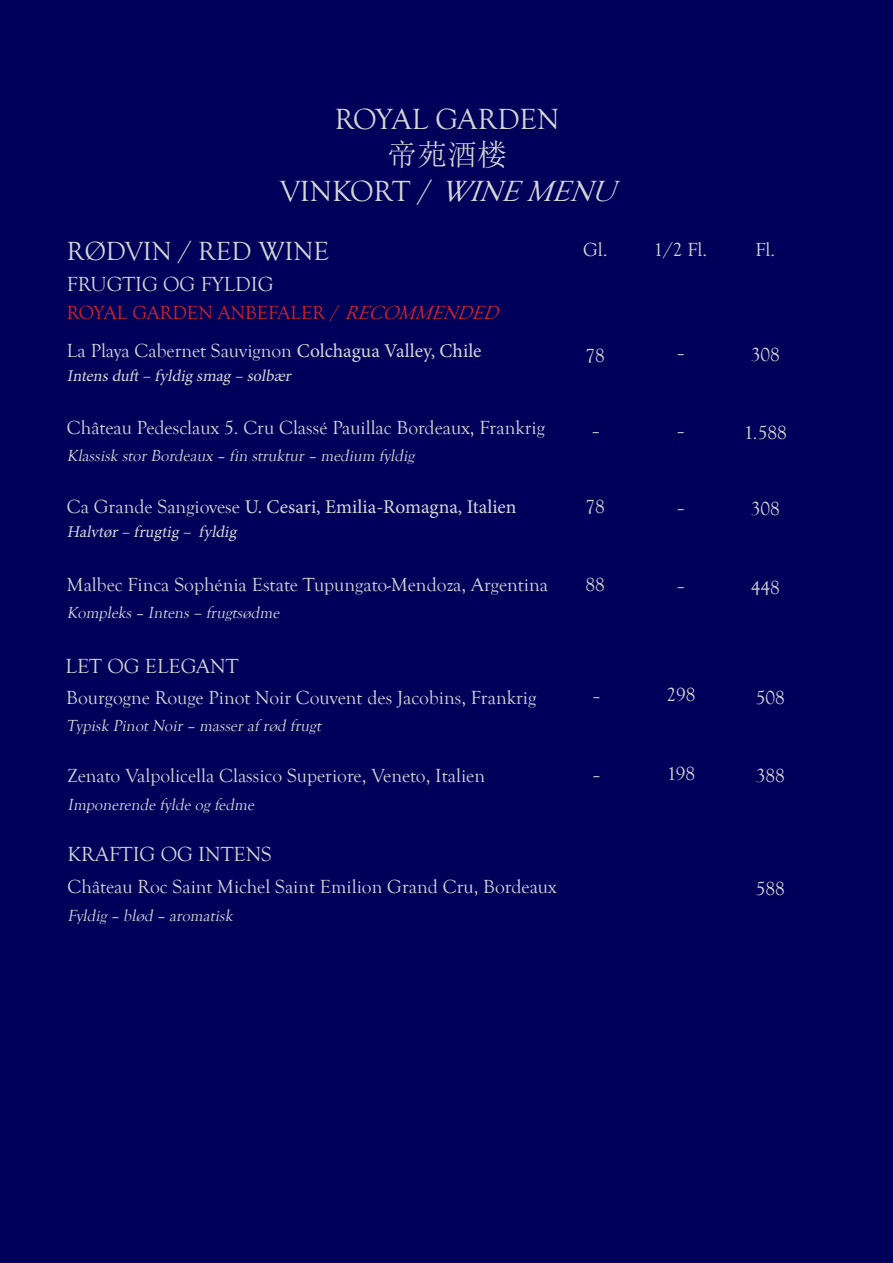
<style>
.page{position:relative;width:893px;height:1263px;background:#fff}
.page>*{position:absolute;margin:0;border:0;box-sizing:border-box;transform-origin:0 0}
.t1{font:30px "Goudy Old Style T";color:#d4d6d4}
.t2{font:30px "Sim Sun";color:#d4d6d4}
.t3{font:27px "Goudy Old Style T";color:#d4d6d4}
.t4{font:21px "Goudy Old Style T";color:#d4d6d4}
.t5{font:19.5px "Goudy Old Style T";color:#d4d6d4}
.t6{font:19.5px "Minion Pro";color:#d4d6d4}
.t7{font:19.5px "Goudy Old Style T";color:#d1232a}
.t8{font:italic 16.5px "Goudy Old Style T";color:#d4d6d4}
.t9{font:italic 16.5px "Minion Pro";color:#d4d6d4}
.s1{font-style:italic}
.s2{font-family:"Minion Pro"}
.s3{font-family:"Goudy Old Style T"}
</style>
<div class="page">
<div style="left:12px;top:0;width:881px;height:1263px;background:#00005b"></div>
<div style="left:0;top:0;width:12px;height:1263px;background:#00005b"></div>
<p class="t1" style="left:335px;top:103px;width:226px">ROYAL GARDEN</p>
<p class="t2" style="left:387px;top:139px;width:121px">帝苑酒楼</p>
<p class="t1" style="left:280px;top:175px;width:349px">V I N K O R T / <span class="s1">WINEMENU</span></p>
<p class="t3" style="left:67px;top:237px;width:264px">RØDVIN / RED WINE</p>
<p class="t4" style="left:67px;top:273px;width:208px">FRUGTIG OG FYLDIG</p>
<p class="t7" style="left:67px;top:302px;width:440px">ROYAL GARDEN ANBEFALER / <span class="s1">RECOMMENDED</span></p>
<p class="t5" style="left:67px;top:340px;width:416px">La Playa Cabernet Sauvignon <span class="s2">Colchagua Valley, Chile</span></p>
<p class="t9" style="left:67px;top:365px;width:229px">Intensduft – fyldig smag – solbær</p>
<p class="t5" style="left:67px;top:417px;width:479px">Château Pedesclaux 5. Cru Classé Pauillac Bordeaux, Frankrig</p>
<p class="t8" style="left:67px;top:446px;width:352px">Klassisk storBordeaux – fin struktur– medium fyldig</p>
<p class="t6" style="left:67px;top:493px;width:451px"><span class="s3">Ca Grande Sangiovese</span> U. Cesari, Emilia-Romagna, Italien</p>
<p class="t9" style="left:67px;top:520px;width:175px">Halvtør– frugtig – fyldig</p>
<p class="t5" style="left:67px;top:574px;width:482px">Malbec Finca Sophénia Estate Tupungato-Mendoza, Argentina</p>
<p class="t8" style="left:67px;top:603px;width:217px">Kompleks– Intens<span class="s2">–</span> frugtsødme</p>
<p class="t4" style="left:66px;top:655px;width:174px">LET OG ELEGANT</p>
<p class="t5" style="left:66px;top:687px;width:471px">Bourgogne Rouge Pinot Noir Couvent des Jacobins, Frankrig</p>
<p class="t8" style="left:66px;top:716px;width:259px">Typisk PinotNoir– masseraf rød frugt</p>
<p class="t5" style="left:68px;top:765px;width:419px">Zenato Valpolicella Classico Superiore, Veneto, Italien</p>
<p class="t8" style="left:68px;top:796px;width:191px">Imponerende fylde og fedme</p>
<p class="t4" style="left:68px;top:842px;width:206px">KRAFTIG OG INTENS</p>
<p class="t5" style="left:68px;top:876px;width:491px">Château Roc Saint Michel Saint Emilion Grand Cru, Bordeaux</p>
<p class="t8" style="left:68px;top:906px;width:170px">Fyldig – blød – aromatisk</p>
<p class="t5" style="left:583px;top:239px;width:26px">Gl.</p>
<p class="t5" style="left:654px;top:239px;width:55px">1/2 Fl.</p>
<p class="t5" style="left:755px;top:239px;width:21px">Fl.</p>
<p class="t5" style="left:586px;top:345px;width:21px">78</p>
<p class="t8" style="left:676px;top:344px;width:13px">–</p>
<p class="t5" style="left:751px;top:344px;width:31px">308</p>
<p class="t8" style="left:591px;top:422px;width:13px">–</p>
<p class="t8" style="left:676px;top:422px;width:13px">–</p>
<p class="t5" style="left:744px;top:421px;width:45px">1.588</p>
<p class="t5" style="left:586px;top:496px;width:21px">78</p>
<p class="t8" style="left:676px;top:498px;width:13px">–</p>
<p class="t5" style="left:751px;top:498px;width:31px">308</p>
<p class="t5" style="left:586px;top:574px;width:21px">88</p>
<p class="t8" style="left:676px;top:577px;width:13px">–</p>
<p class="t5" style="left:751px;top:576px;width:31px">448</p>
<p class="t8" style="left:592px;top:687px;width:13px">–</p>
<p class="t5" style="left:666px;top:684px;width:31px">298</p>
<p class="t5" style="left:756px;top:687px;width:31px">508</p>
<p class="t8" style="left:592px;top:765px;width:13px">–</p>
<p class="t5" style="left:667px;top:763px;width:30px">198</p>
<p class="t5" style="left:756px;top:765px;width:31px">388</p>
<p class="t5" style="left:756px;top:878px;width:31px">588</p>
</div>
